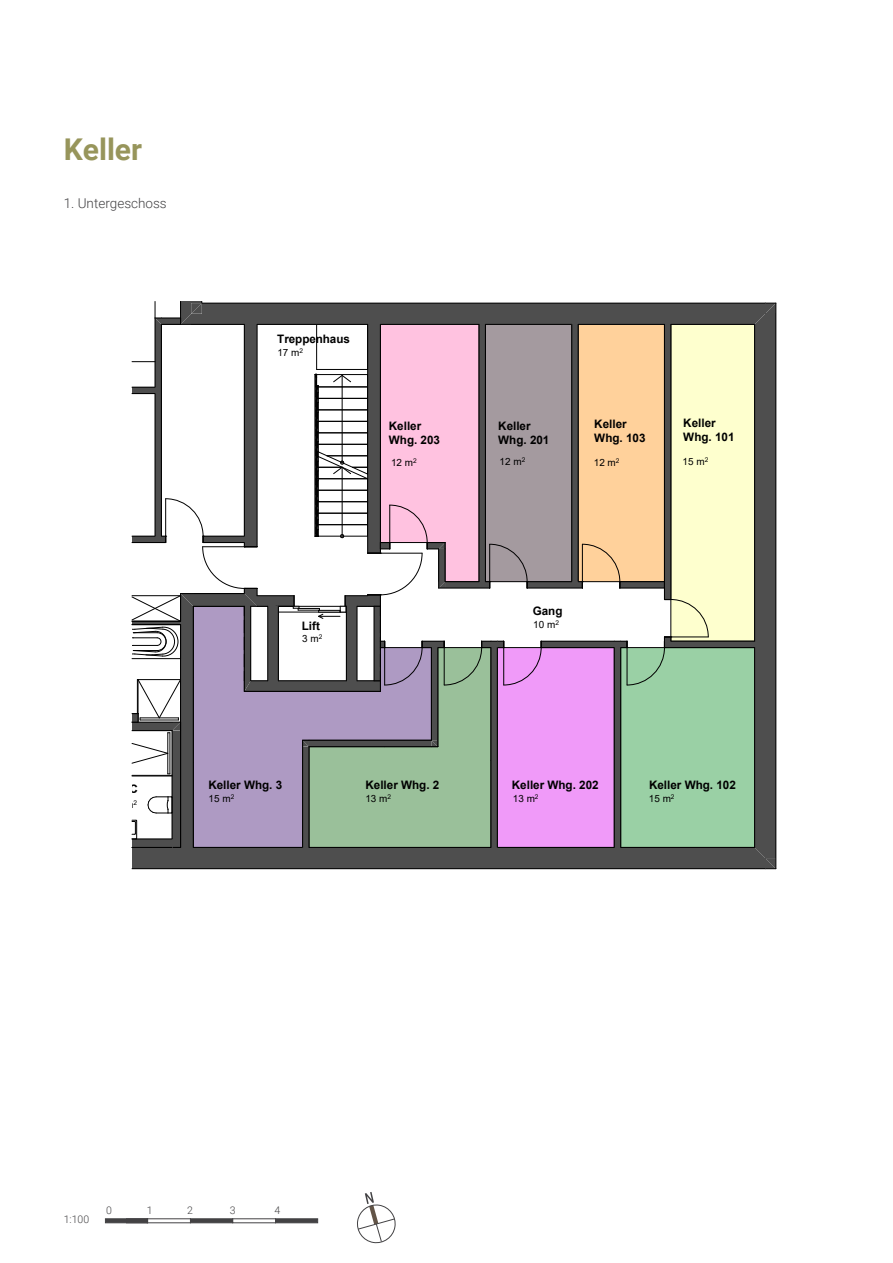
<style>
.page{position:relative;width:893px;height:1263px;background:#fff}
.page>*{position:absolute;margin:0;border:0;box-sizing:border-box;transform-origin:0 0}
.t1{font:700 30px "Roboto";color:#97955b}
.t2{font:300 13.5px "Roboto";color:#434244}
.t3{font:700 11.7px/14px "Arial";color:#000}
.t4{font:300 10.5px "Roboto";color:#434244}
.t5{font:9.9px "Arial";color:#000}
</style>
<div class="page">
<svg style="left:357px;top:1192px;width:39px;height:52px"></svg>
<svg style="left:105px;top:1218px;width:41px;height:5px"></svg>
<div style="left:126px;top:1218px;width:22px;height:5px;border:1px solid #434244"></div>
<div style="left:147px;top:1218px;width:44px;height:5px;border:1px solid #434244"></div>
<svg style="left:190px;top:1218px;width:42px;height:5px"></svg>
<div style="left:232px;top:1218px;width:44px;height:5px;border:1px solid #434244"></div>
<svg style="left:275px;top:1218px;width:43px;height:5px"></svg>
<div style="left:485px;top:324px;width:87px;height:258px;background:#a49a9f"></div>
<div style="left:578px;top:324px;width:86px;height:258px;background:#ffd19b"></div>
<div style="left:671px;top:324px;width:84px;height:317px;background:#feffce"></div>
<hr style="left:671px;top:324px;width:1px;height:317px;background:#000">
<div style="left:621px;top:648px;width:134px;height:199px;background:#9ad0a5"></div>
<div style="left:497px;top:648px;width:117px;height:199px;background:#f09af9"></div>
<div style="left:765px;top:314px;width:11px;height:544px;background:#4e4e4e"></div>
<div style="left:755px;top:324px;width:10px;height:523px;background:#4e4e4e"></div>
<svg style="left:755px;top:847px;width:21px;height:22px"></svg>
<svg style="left:755px;top:303px;width:21px;height:21px"></svg>
<hr style="left:776px;top:303px;width:1px;height:566px;background:#000">
<hr style="left:754px;top:324px;width:1px;height:317px;background:#000">
<hr style="left:754px;top:648px;width:1px;height:199px;background:#000">
<div style="left:202px;top:303px;width:563px;height:11px;background:#4e4e4e"></div>
<div style="left:191px;top:314px;width:564px;height:10px;background:#4e4e4e"></div>
<hr style="left:202px;top:303px;width:563px;height:1px;background:#000">
<hr style="left:485px;top:324px;width:87px;height:1px;background:#000">
<hr style="left:578px;top:324px;width:86px;height:1px;background:#000">
<hr style="left:671px;top:324px;width:84px;height:1px;background:#000">
<div style="left:132px;top:858px;width:633px;height:11px;background:#4e4e4e"></div>
<div style="left:132px;top:847px;width:623px;height:11px;background:#4e4e4e"></div>
<hr style="left:132px;top:868px;width:633px;height:1px;background:#000">
<hr style="left:621px;top:847px;width:134px;height:1px;background:#000">
<hr style="left:497px;top:847px;width:117px;height:1px;background:#000">
<div style="left:572px;top:324px;width:6px;height:258px;background:#4e4e4e"></div>
<hr style="left:571px;top:324px;width:1px;height:258px;background:#000">
<hr style="left:578px;top:324px;width:1px;height:258px;background:#000">
<div style="left:527px;top:582px;width:55px;height:6px;background:#4e4e4e"></div>
<div style="left:620px;top:582px;width:44px;height:6px;background:#4e4e4e"></div>
<hr style="left:620px;top:581px;width:44px;height:1px;background:#000">
<hr style="left:527px;top:581px;width:45px;height:1px;background:#000">
<hr style="left:527px;top:587px;width:55px;height:2px;background:#000">
<hr style="left:620px;top:587px;width:44px;height:2px;background:#000">
<svg style="left:578px;top:544px;width:43px;height:44px"></svg>
<div style="left:664px;top:324px;width:7px;height:275px;background:#4e4e4e"></div>
<hr style="left:664px;top:324px;width:1px;height:275px;background:#000">
<hr style="left:670px;top:324px;width:1px;height:275px;background:#000">
<div style="left:664px;top:641px;width:91px;height:7px;background:#4e4e4e"></div>
<div style="left:541px;top:641px;width:73px;height:7px;background:#4e4e4e"></div>
<hr style="left:671px;top:641px;width:84px;height:1px;background:#000">
<hr style="left:541px;top:641px;width:73px;height:1px;background:#000">
<hr style="left:541px;top:647px;width:73px;height:1px;background:#000">
<hr style="left:664px;top:647px;width:91px;height:1px;background:#000">
<div style="left:614px;top:641px;width:7px;height:206px;background:#4e4e4e"></div>
<hr style="left:620px;top:648px;width:1px;height:199px;background:#000">
<svg style="left:614px;top:599px;width:95px;height:86px"></svg>
<hr style="left:614px;top:648px;width:1px;height:199px;background:#000">
<svg style="left:131px;top:301px;width:411px;height:547px"></svg>
<h1 class="t1" style="left:64px;top:128px;width:80px">Keller</h1>
<p class="t2" style="left:64px;top:194px;width:105px">1. Untergeschoss</p>
<p class="t3" style="left:277px;top:332px;width:74px">Treppenhaus</p>
<p class="t5" style="left:277px;top:346px;width:27px">17 m<sup>2</sup></p>
<p class="t3" style="left:389px;top:419px;width:53px">Keller<br>Whg. 203</p>
<p class="t3" style="left:498px;top:419px;width:53px">Keller<br>Whg. 201</p>
<p class="t3" style="left:594px;top:417px;width:53px">Keller<br>Whg. 103</p>
<p class="t3" style="left:683px;top:416px;width:53px">Keller<br>Whg. 101</p>
<p class="t5" style="left:391px;top:456px;width:27px">12 m<sup>2</sup></p>
<p class="t5" style="left:500px;top:455px;width:27px">12 m<sup>2</sup></p>
<p class="t5" style="left:594px;top:456px;width:27px">12 m<sup>2</sup></p>
<p class="t5" style="left:683px;top:455px;width:27px">15 m<sup>2</sup></p>
<p class="t3" style="left:302px;top:619px;width:20px">Lift</p>
<p class="t5" style="left:302px;top:632px;width:22px">3 m<sup>2</sup></p>
<p class="t3" style="left:208px;top:778px;width:75px">Keller Whg. 3</p>
<p class="t5" style="left:209px;top:791px;width:27px">15 m<sup>2</sup></p>
<p class="t3" style="left:365px;top:778px;width:75px">Keller Whg. 2</p>
<p class="t5" style="left:365px;top:791px;width:27px">13 m<sup>2</sup></p>
<p class="t3" style="left:533px;top:604px;width:31px">Gang</p>
<p class="t5" style="left:533px;top:618px;width:27px">10 m<sup>2</sup></p>
<p class="t3" style="left:512px;top:778px;width:88px">Keller Whg. 202</p>
<p class="t3" style="left:649px;top:778px;width:88px">Keller Whg. 102</p>
<p class="t5" style="left:513px;top:791px;width:27px">13 m<sup>2</sup></p>
<p class="t5" style="left:649px;top:791px;width:27px">15 m<sup>2</sup></p>
<p class="t4" style="left:64px;top:1212px;width:27px">1:100</p>
<p class="t4" style="left:106px;top:1203px;width:7px">0</p>
<p class="t4" style="left:147px;top:1203px;width:7px">1</p>
<p class="t4" style="left:187px;top:1203px;width:7px">2</p>
<p class="t4" style="left:230px;top:1203px;width:7px">3</p>
<p class="t4" style="left:275px;top:1202px;width:7px">4</p>
</div>
